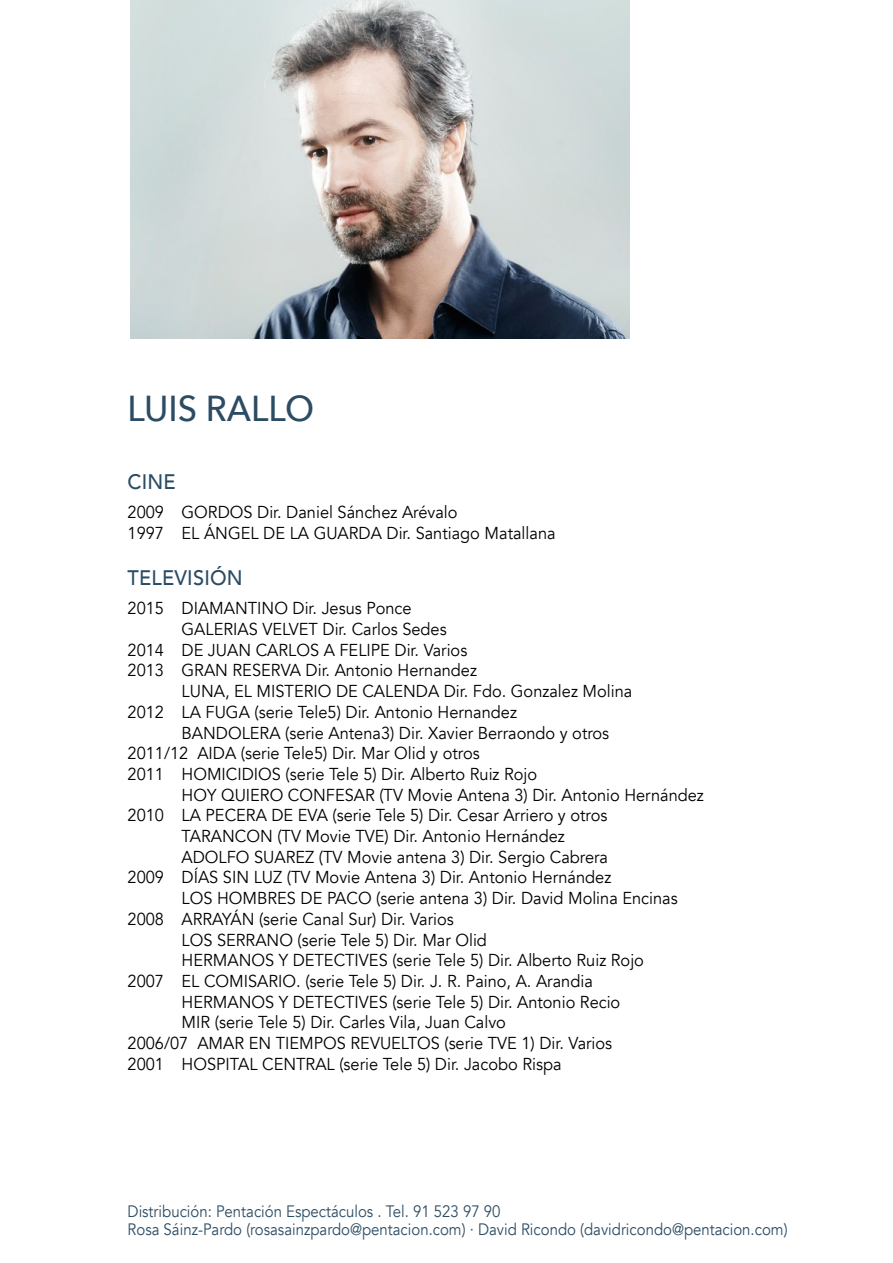
<style>
.page{position:relative;width:893px;height:1263px;background:#fff}
.page>*{position:absolute;margin:0;border:0;box-sizing:border-box;transform-origin:0 0}
.t1{font:500 36px "Avenir Next";color:#2c4c63;scale:.95 1}
.t2{font:500 21px "Avenir";letter-spacing:.01em;color:#2c4c63;scale:.95 1}
.t3{font:17.25px/20.7px "Avenir";color:#000;scale:.95 1}
.t4{font:16.5px/18px "Avenir";color:#2c4c63;scale:.91 1}
</style>
<div class="page">
<img style="left:130px;top:0;width:499px;height:338px">
<h1 class="t1" style="left:128px;top:378px;width:198px">LUIS RALLO</h1>
<p class="t2" style="left:128px;top:464px;width:52px">CINE</p>
<p class="t3" style="left:128px;top:502px;width:452px">2009 GORDOS Dir. Daniel Sánchez Arévalo<br>1997 EL ÁNGEL DE LA GUARDA Dir. Santiago Matallana</p>
<p class="t2" style="left:128px;top:560px;width:123px">TELEVISIÓN</p>
<p class="t3" style="left:128px;top:598px;width:300px">2015 DIAMANTINO Dir. Jesus Ponce</p>
<p class="t3" style="left:182px;top:619px;width:281px">GALERIAS VELVET Dir. Carlos Sedes</p>
<p class="t3" style="left:128px;top:640px;width:359px">2014 DE JUAN CARLOS A FELIPE Dir. Varios</p>
<p class="t3" style="left:128px;top:660px;width:369px">2013 GRAN RESERVA Dir. Antonio Hernandez</p>
<p class="t3" style="left:182px;top:681px;width:476px">LUNA, EL MISTERIO DE CALENDA Dir. Fdo. Gonzalez Molina</p>
<p class="t3" style="left:128px;top:702px;width:411px">2012 LA FUGA (serie Tele5) Dir. Antonio Hernandez</p>
<p class="t3" style="left:182px;top:722px;width:452px">BANDOLERA (serie Antena3) Dir. Xavier Berraondo y otros</p>
<p class="t3" style="left:128px;top:743px;width:372px">2011/12 AIDA (serie Tele5) Dir. Mar Olid y otros</p>
<p class="t3" style="left:128px;top:764px;width:433px">2011 HOMICIDIOS (serie Tele 5) Dir. Alberto Ruiz Rojo</p>
<p class="t3" style="left:182px;top:785px;width:551px">HOY QUIERO CONFESAR (TV Movie Antena 3) Dir. Antonio Hernández</p>
<p class="t3" style="left:128px;top:805px;width:507px">2010 LA PECERA DE EVA (serie Tele 5) Dir. Cesar Arriero y otros</p>
<p class="t3" style="left:182px;top:826px;width:405px">TARANCON (TV Movie TVE) Dir. Antonio Hernández</p>
<p class="t3" style="left:182px;top:847px;width:451px">ADOLFO SUAREZ (TV Movie antena 3) Dir. Sergio Cabrera</p>
<p class="t3" style="left:128px;top:867px;width:511px">2009 DÍAS SIN LUZ (TV Movie Antena 3) Dir. Antonio Hernández</p>
<p class="t3" style="left:182px;top:888px;width:524px">LOS HOMBRES DE PACO (serie antena 3) Dir. David Molina Encinas</p>
<p class="t3" style="left:128px;top:909px;width:345px">2008 ARRAYÁN (serie Canal Sur) Dir. Varios</p>
<p class="t3" style="left:182px;top:929px;width:323px">LOS SERRANO (serie Tele 5) Dir. Mar Olid</p>
<p class="t3" style="left:182px;top:950px;width:488px">HERMANOS Y DETECTIVES (serie Tele 5) Dir. Alberto Ruiz Rojo</p>
<p class="t3" style="left:128px;top:971px;width:491px">2007 EL COMISARIO. (serie Tele 5) Dir. J. R. Paino, A. Arandia</p>
<p class="t3" style="left:182px;top:992px;width:463px">HERMANOS Y DETECTIVES (serie Tele 5) Dir. Antonio Recio</p>
<p class="t3" style="left:182px;top:1012px;width:343px">MIR (serie Tele 5) Dir. Carles Vila, Juan Calvo</p>
<p class="t3" style="left:128px;top:1033px;width:512px">2006/07 AMAR EN TIEMPOS REVUELTOS (serie TVE 1) Dir. Varios</p>
<p class="t3" style="left:128px;top:1054px;width:458px">2001 HOSPITAL CENTRAL (serie Tele 5) Dir. Jacobo Rispa</p>
<p class="t4" style="left:128px;top:1202px;width:727px">Distribución: Pentación Espectáculos . Tel. 91 523 97 90<br>Rosa Sáinz-Pardo (rosasainzpardo@pentacion.com) · David Ricondo (davidricondo@pentacion.com)</p>
</div>
